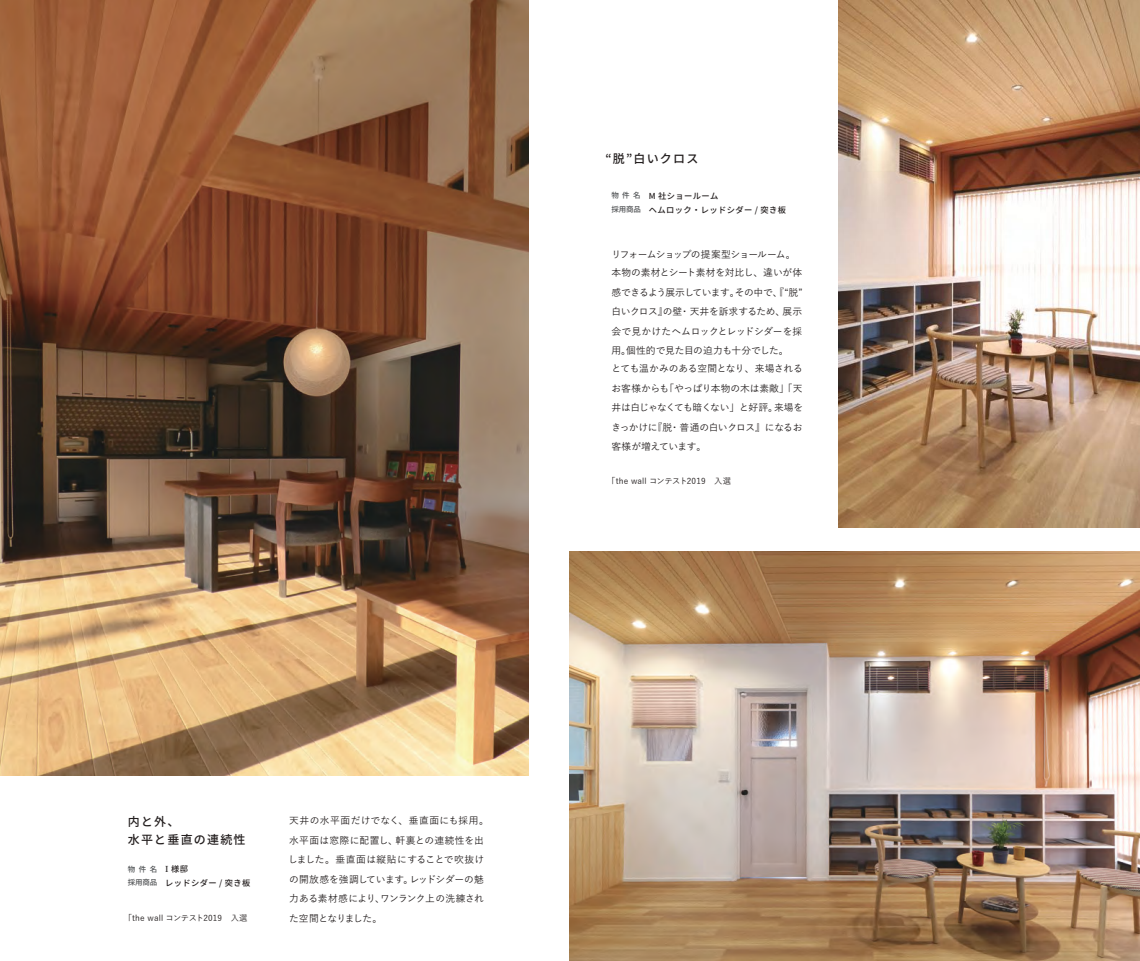
<style>
.page{position:relative;width:1140px;height:961px;background:#fff}
.page>*{position:absolute;margin:0;border:0;box-sizing:border-box;transform-origin:0 0}
.t1{font:500 12px/18px "Source Han Sans";letter-spacing:.1em;color:#241f1f}
.t2{font:500 9.75px/19.5px "Yu Go";letter-spacing:-.025em;color:#241f1f;text-align:justify}
.t3{font:500 9.75px/19.5px "Yu Go";letter-spacing:.015em;color:#241f1f}
.t4{font:500 9.75px/18px "Yu Go";letter-spacing:-.05em;color:#241f1f}
.t5{font:500 8.25px "Yu Go";letter-spacing:.02em;color:#241f1f}
.t6{font:500 8.25px/14.4px "Source Han Sans";letter-spacing:.05em;color:#241f1f}
.t7{font:500 7.5px "Source Han Sans";letter-spacing:-.025em;color:#4f5153}
.t8{font:500 7.5px "Source Han Sans";letter-spacing:.45em;color:#4f5254}
.s1{font-weight:700}
.s2{font-family:"Source Han Serif";font-weight:600}
</style>
<div class="page">
<img style="left:0;top:0;width:529px;height:776px">
<img style="left:838px;top:0;width:302px;height:527px">
<img style="left:569px;top:551px;width:571px;height:410px">
<p class="t1" style="left:605px;top:150px;width:94px">“脱”白いクロス</p>
<p class="t8" style="left:611px;top:191px;width:31px">物件名</p>
<p class="t7" style="left:611px;top:205px;width:31px">採用商品</p>
<p class="t6" style="left:648px;top:189px;width:139px">M 社ショールーム<br>ヘムロック・レッドシダー / 突き板</p>
<p class="t4" style="left:611px;top:244px;width:192px">リフォームショップの提案型ショールーム。本物の素材とシート素材を対比し、違いが体</p>
<p class="t2" style="left:611px;top:281px;width:193px">感できるよう展示しています。その中で、『“脱”白いクロス』の壁・天井を訴求するため、展示会で見かけたヘムロックとレッドシダーを採用。個性的で見た目の迫力も十分でした。</p>
<p class="t2" style="left:611px;top:358px;width:193px">とても温かみのある空間となり、来場されるお客様からも「やっぱり本物の木は素敵」「天井は白じゃなくても暗くない」と好評。来場をきっかけに『脱・普通の白いクロス』になるお客様が増えています。</p>
<p class="t5" style="left:607px;top:473px;width:125px"><span class="s1">「</span>the wall コンテスト2019　入選</p>
<p class="t1" style="left:128px;top:813px;width:119px">内と外、<br>水平と垂直の連続性</p>
<p class="t8" style="left:128px;top:865px;width:31px">物件名</p>
<p class="t7" style="left:128px;top:878px;width:31px">採用商品</p>
<p class="t6" style="left:165px;top:862px;width:87px"><span class="s2">I</span> 様邸<br>レッドシダー / 突き板</p>
<p class="t5" style="left:124px;top:911px;width:125px"><span class="s1">「</span>the wall コンテスト2019　入選</p>
<p class="t3" style="left:288px;top:809px;width:202px">天井の水平面だけでなく、垂直面にも採用。水平面は窓際に配置し、軒裏との連続性を出しました。垂直面は縦貼にすることで吹抜けの開放感を強調しています。レッドシダーの魅力ある素材感により、ワンランク上の洗練された空間となりました。</p>
</div>
